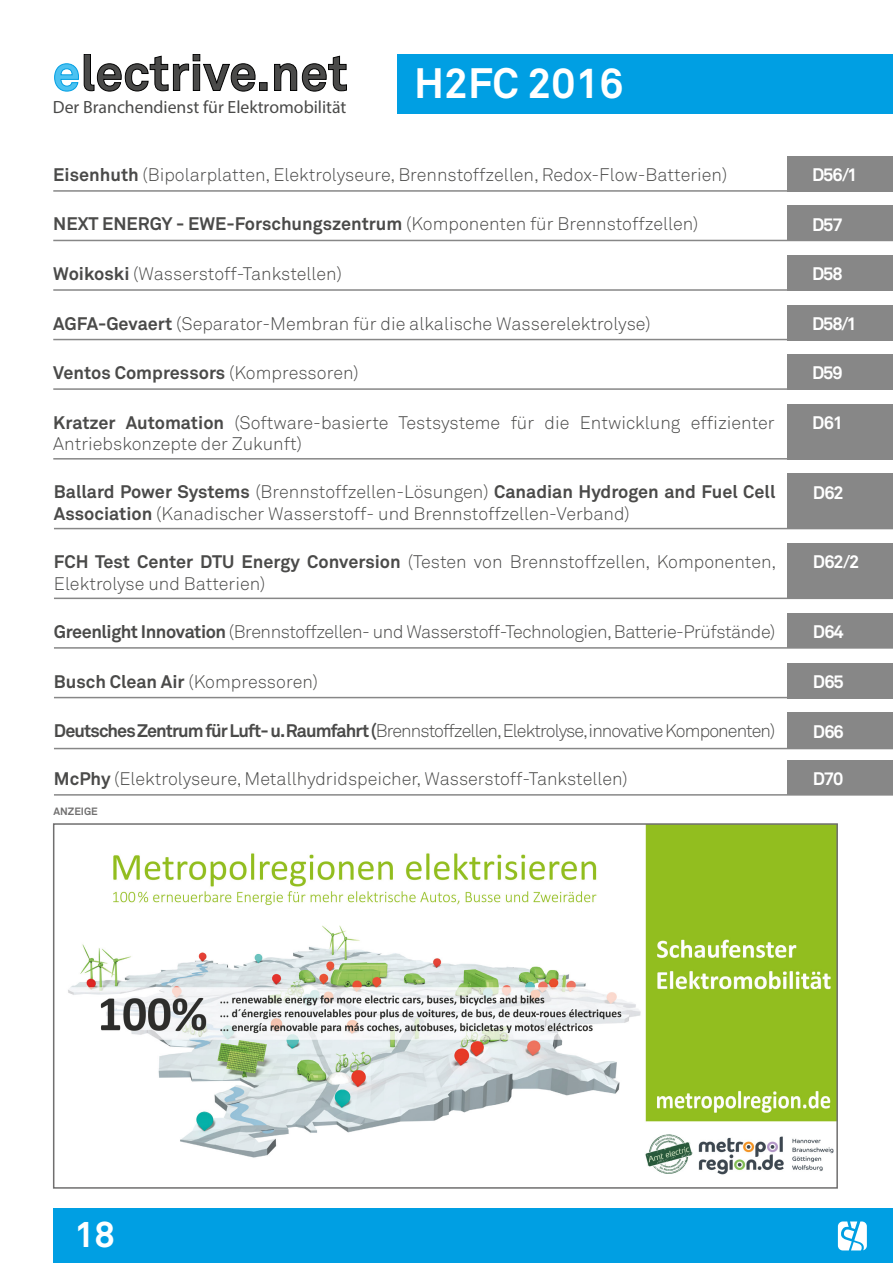
<style>
.page{position:relative;width:893px;height:1263px;background:#fff}
.page>*{position:absolute;margin:0;border:0;box-sizing:border-box;transform-origin:0 0}
.t1{font:700 42px "Akkurat";color:#fff}
.t2{font:700 36px "Akkurat";color:#fff}
.t3{font:300 18px "Akkurat";color:#4a4a49}
.t4{font:700 18px "Akkurat";color:#4a4a49}
.t5{font:300 18px "Akkurat";letter-spacing:-.05em;color:#4a4a49}
.t6{font:300 18px "Akkurat";letter-spacing:-.025em;color:#4a4a49}
.t7{font:700 18px "Akkurat";letter-spacing:-.06em;color:#fff}
.t8{font:17.7px "Myriad Pro";color:#4a4a49}
.t9{font:700 10.5px "Akkurat";color:#706f6f}
.s1{font-weight:700}
.s2{font-weight:300}
</style>
<div class="page">
<div style="left:398px;top:54px;width:495px;height:60px;background:#009fe3"></div>
<svg style="left:54px;top:54px;width:293px;height:38px"></svg>
<img style="left:68px;top:826px;width:767px;height:349px">
<div style="left:53px;top:823px;width:785px;height:366px;border:2px solid #706f6f"></div>
<div style="left:787px;top:156px;width:106px;height:36px;background:#878787"></div>
<hr style="left:53px;top:190px;width:840px;height:2px;background:#878787">
<div style="left:787px;top:206px;width:106px;height:35px;background:#878787"></div>
<hr style="left:53px;top:240px;width:840px;height:1px;background:#878787">
<div style="left:787px;top:255px;width:106px;height:36px;background:#878787"></div>
<hr style="left:53px;top:289px;width:840px;height:2px;background:#878787">
<div style="left:787px;top:305px;width:106px;height:35px;background:#878787"></div>
<hr style="left:53px;top:339px;width:840px;height:1px;background:#878787">
<div style="left:787px;top:354px;width:106px;height:36px;background:#878787"></div>
<hr style="left:53px;top:388px;width:840px;height:2px;background:#878787">
<div style="left:787px;top:404px;width:106px;height:56px;background:#878787"></div>
<hr style="left:53px;top:458px;width:840px;height:2px;background:#878787">
<div style="left:787px;top:474px;width:106px;height:55px;background:#878787"></div>
<hr style="left:54px;top:528px;width:839px;height:1px;background:#878787">
<div style="left:787px;top:543px;width:106px;height:56px;background:#878787"></div>
<hr style="left:54px;top:598px;width:839px;height:1px;background:#878787">
<div style="left:787px;top:613px;width:106px;height:34px;background:#878787"></div>
<hr style="left:54px;top:647px;width:839px;height:2px;background:#878787">
<div style="left:788px;top:663px;width:105px;height:35px;background:#878787"></div>
<hr style="left:54px;top:697px;width:839px;height:1px;background:#878787">
<div style="left:788px;top:713px;width:105px;height:35px;background:#878787"></div>
<hr style="left:54px;top:748px;width:839px;height:1px;background:#878787">
<div style="left:787px;top:760px;width:106px;height:35px;background:#878787"></div>
<hr style="left:54px;top:794px;width:839px;height:2px;background:#878787">
<div style="left:54px;top:1209px;width:839px;height:54px;background:#009fe3"></div>
<svg style="left:838px;top:1221px;width:29px;height:29px"></svg>
<p class="t8" style="left:53px;top:96px;width:295px">Der Branchendienst für Elektromobilität</p>
<h1 class="t1" style="left:414px;top:57px;width:211px">H2FC 2016</h1>
<p class="t3" style="left:53px;top:163px;width:676px"><span class="s1">Eisenhuth</span> (Bipolarplatten, Elektrolyseure, Brennstoffzellen, Redox-Flow-Batterien)</p>
<p class="t7" style="left:812px;top:164px;width:47px">D56/1</p>
<p class="t4" style="left:53px;top:213px;width:647px">NEXT ENERGY - EWE-Forschungszentrum <span class="s2">(Komponenten für Brennstoffzellen)</span></p>
<p class="t7" style="left:812px;top:213px;width:32px">D57</p>
<p class="t3" style="left:53px;top:262px;width:290px"><span class="s1">Woikoski</span> (Wasserstoff-Tankstellen)</p>
<p class="t7" style="left:812px;top:263px;width:32px">D58</p>
<p class="t3" style="left:53px;top:312px;width:599px"><span class="s1">AGFA-Gevaert</span> (Separator-Membran für die alkalische Wasserelektrolyse)</p>
<p class="t7" style="left:812px;top:312px;width:46px">D58/1</p>
<p class="t4" style="left:53px;top:361px;width:307px">Ventos Compressors <span class="s2">(Kompressoren)</span></p>
<p class="t7" style="left:812px;top:362px;width:32px">D59</p>
<p class="t3" style="left:53px;top:411px;width:723px"><span class="s1">Kratzer Automation</span> (Software-basierte Testsysteme für die Entwicklung effizienter</p>
<p class="t7" style="left:812px;top:411px;width:33px">D61</p>
<p class="t3" style="left:53px;top:433px;width:250px">Antriebskonzepte der Zukunft)</p>
<p class="t4" style="left:54px;top:481px;width:723px">Ballard Power Systems <span class="s2">(Brennstoffzellen-Lösungen)</span> Canadian Hydrogen and Fuel Cell</p>
<p class="t7" style="left:813px;top:481px;width:33px">D62</p>
<p class="t3" style="left:54px;top:502px;width:577px"><span class="s1">Association</span> (Kanadischer Wasserstoff- und Brennstoffzellen-Verband)</p>
<p class="t3" style="left:54px;top:550px;width:724px"><span class="s1">FCH Test Center DTU Energy Conversion</span> (Testen von Brennstoffzellen, Komponenten,</p>
<p class="t7" style="left:813px;top:551px;width:48px">D62/2</p>
<p class="t3" style="left:54px;top:572px;width:213px">Elektrolyse und Batterien)</p>
<p class="t6" style="left:54px;top:620px;width:723px"><span class="s1">Greenlight Innovation</span> (Brennstoffzellen- und Wasserstoff-Technologien, Batterie-Prüfstände)</p>
<p class="t7" style="left:813px;top:621px;width:33px">D64</p>
<p class="t3" style="left:54px;top:670px;width:266px"><span class="s1">Busch Clean Air</span> (Kompressoren)</p>
<p class="t7" style="left:813px;top:670px;width:33px">D65</p>
<p class="t5" style="left:54px;top:720px;width:723px"><span class="s1">Deutsches Zentrum für Luft- u. Raumfahrt (</span>Brennstoffzellen,Elektrolyse,innovative Komponenten)</p>
<p class="t7" style="left:813px;top:720px;width:33px">D66</p>
<p class="t3" style="left:54px;top:767px;width:575px"><span class="s1">McPhy</span> (Elektrolyseure, Metallhydridspeicher, Wasserstoff-Tankstellen)</p>
<p class="t7" style="left:813px;top:767px;width:32px">D70</p>
<p class="t9" style="left:53px;top:804px;width:46px">ANZEIGE</p>
<h2 class="t2" style="left:74px;top:1212px;width:43px">18</h2>
</div>
